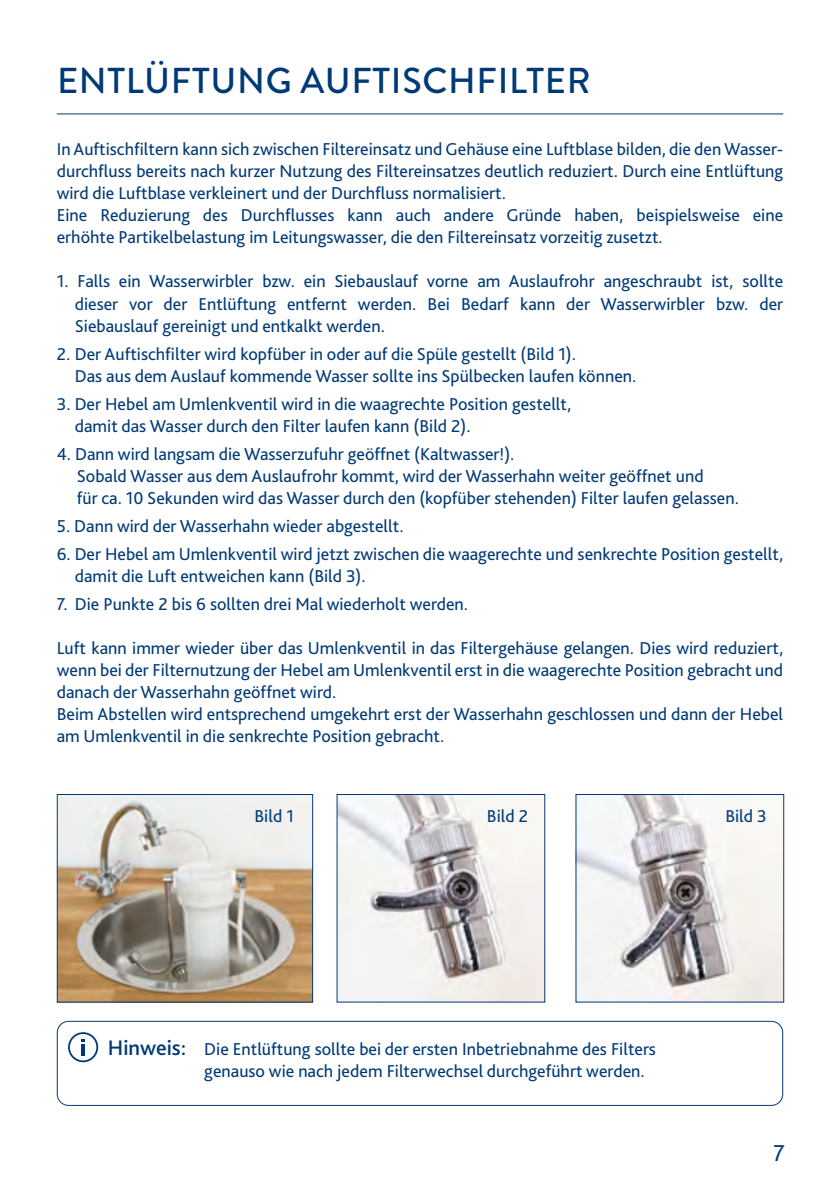
<style>
.page{position:relative;width:840px;height:1191px;background:#fff}
.page>*{position:absolute;margin:0;border:0;box-sizing:border-box;transform-origin:0 0}
.t1{font:500 36px "Brandon Grotesque";letter-spacing:.02em;color:#003a76}
.t2{font:24px "Bliss Pro";color:#003a76}
.t3{font:18px/22px "Bliss Pro";color:#003a76}
.s1{font-weight:500;font-size:22px}
</style>
<div class="page">
<img style="left:59px;top:796px;width:252px;height:204px">
<div style="left:57px;top:794px;width:256px;height:208px;border:1px solid #003a76"></div>
<img style="left:338px;top:796px;width:205px;height:204px">
<img style="left:577px;top:796px;width:204px;height:204px">
<hr style="left:57px;top:113px;width:725px;height:1px;background:#003a76">
<div style="left:57px;top:1020px;width:725px;height:86px;border:1px solid #003a76;border-radius:11px"></div>
<div style="left:68px;top:1032px;width:30px;height:30px;border:2px solid #003a76;border-radius:50%"></div>
<svg style="left:81px;top:1039px;width:4px;height:3px"></svg>
<hr style="left:81px;top:1044px;width:4px;height:11px;background:#003a76">
<h1 class="t1" style="left:57px;top:56px;width:535px">ENTLÜFTUNG AUFTISCHFILTER</h1>
<p class="t3" style="left:57px;top:138px;width:727px">In Auftischfiltern kann sich zwischen Filtereinsatz und Gehäuse eine Luftblase bilden, die den Wasser&shy;durchfluss bereits nach kurzer Nutzung des Filtereinsatzes deutlich reduziert. Durch eine Entlüftung wird die Luftblase verkleinert und der Durchfluss normalisiert.<br>Eine Reduzierung des Durchflusses kann auch andere Gründe haben, beispielsweise eine erhöhte Partikelbelastung im Leitungswasser, die den Filtereinsatz vorzeitig zusetzt.</p>
<p class="t3" style="left:75px;top:270px;width:709px;text-align:justify;text-indent:-18px">1. Falls ein Wasserwirbler bzw. ein Siebauslauf vorne am Auslaufrohr angeschraubt ist, sollte dieser vor der Entlüftung entfernt werden. Bei Bedarf kann der Wasserwirbler bzw. der Siebauslauf gereinigt und entkalkt werden.</p>
<p class="t3" style="left:75px;top:342px;width:563px;text-indent:-18px">2. Der Auftischfilter wird kopfüber in oder auf die Spüle gestellt (Bild 1).<br>Das aus dem Auslauf kommende Wasser sollte ins Spülbecken laufen können.</p>
<p class="t3" style="left:75px;top:392px;width:498px;text-indent:-18px">3. Der Hebel am Umlenkventil wird in die waagrechte Position gestellt, damit das Wasser durch den Filter laufen kann (Bild 2).</p>
<p class="t3" style="left:77px;top:442px;width:663px;text-indent:-20px">4. Dann wird langsam die Wasserzufuhr geöffnet (Kaltwasser!).<br>Sobald Wasser aus dem Auslaufrohr kommt, wird der Wasserhahn weiter geöffnet und<br>für ca. 10 Sekunden wird das Wasser durch den (kopfüber stehenden) Filter laufen gelassen.</p>
<p class="t3" style="left:57px;top:514px;width:348px">5. Dann wird der Wasserhahn wieder abgestellt.</p>
<p class="t3" style="left:75px;top:542px;width:709px;text-indent:-18px">6. Der Hebel am Umlenkventil wird jetzt zwischen die waagerechte und senkrechte Position gestellt, damit die Luft entweichen kann (Bild 3).</p>
<p class="t3" style="left:57px;top:592px;width:412px">7. Die Punkte 2 bis 6 sollten drei Mal wiederholt werden.</p>
<p class="t3" style="left:57px;top:636px;width:727px">Luft kann immer wieder über das Umlenkventil in das Filtergehäuse gelangen. Dies wird reduziert, wenn bei der Filternutzung der Hebel am Umlenkventil erst in die waagerechte Position gebracht und danach der Wasserhahn geöffnet wird.<br>Beim Abstellen wird entsprechend umgekehrt erst der Wasserhahn geschlossen und dann der Hebel am Umlenkventil in die senkrechte Position gebracht.</p>
<p class="t3" style="left:254px;top:805px;width:41px">Bild 1</p>
<p class="t3" style="left:486px;top:805px;width:43px">Bild 2</p>
<p class="t3" style="left:725px;top:805px;width:43px">Bild 3</p>
<p class="t3" style="left:204px;top:1037px;width:453px;text-indent:-96px"><span class="s1">Hinweis:</span> Die Entlüftung sollte bei der ersten Inbetriebnahme des Filters genauso wie nach jedem Filterwechsel durchgeführt werden.</p>
<h2 class="t2" style="left:773px;top:1137px;width:13px">7</h2>
</div>
